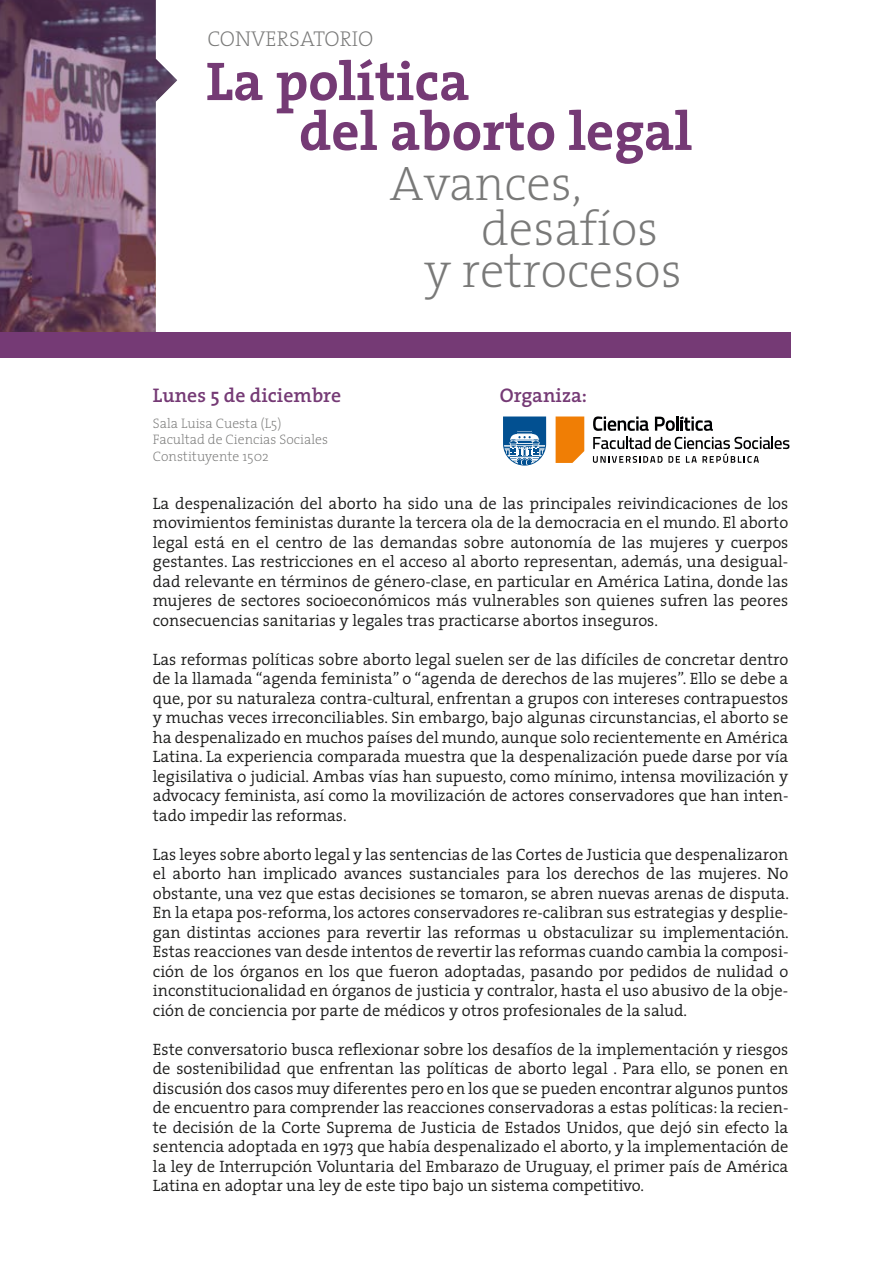
<style>
.page{position:relative;width:893px;height:1263px;background:#fff}
.page>*{position:absolute;margin:0;border:0;box-sizing:border-box;transform-origin:0 0}
.t1{font:700 55.05px "The Serif";color:#753a75}
.t2{font:200 48.9px/41.5px "The Serif";color:#797978}
.t3{font:200 21.6px "The Serif";color:#797978}
.t4{font:600 19.8px "The Serif";color:#753a75}
.t5{font:300 16.5px/19.5px "The Serif";color:#1c1c1b;text-align:justify}
.t6{font:200 13.8px/16.5px "The Serif";color:#797978}
</style>
<div class="page">
<svg style="left:0;top:0;width:177px;height:333px"></svg>
<div style="left:0;top:333px;width:790px;height:25px;background:#753a75"></div>
<svg style="left:556px;top:416px;width:28px;height:47px"></svg>
<svg style="left:593px;top:437px;width:196px;height:26px"></svg>
<svg style="left:593px;top:416px;width:56px;height:15px"></svg>
<svg style="left:655px;top:416px;width:58px;height:15px"></svg>
<svg style="left:503px;top:416px;width:43px;height:50px"></svg>
<h3 class="t3" style="left:207px;top:21px;width:168px">CONVERSATORIO</h3>
<h1 class="t1" style="left:206px;top:35px;width:265px">La política</h1>
<h1 class="t1" style="left:299px;top:85px;width:395px">del aborto legal</h1>
<h2 class="t2" style="left:390px;top:161px;width:193px">Avances,</h2>
<h2 class="t2" style="left:424px;top:206px;width:260px;text-indent:57px">desafíos y retrocesos</h2>
<p class="t4" style="left:153px;top:379px;width:190px">Lunes 5 de diciembre</p>
<p class="t4" style="left:500px;top:379px;width:89px">Organiza:</p>
<p class="t6" style="left:153px;top:414px;width:177px">Sala Luisa Cuesta (L5)<br>Facultad de Ciencias Sociales<br>Constituyente 1502</p>
<p class="t5" style="left:153px;top:493px;width:637px">La despenalización del aborto ha sido una de las principales reivindicaciones de los movimientos feministas durante la tercera ola de la democracia en el mundo. El aborto legal está en el centro de las demandas sobre autonomía de las mujeres y cuerpos gestantes. Las restricciones en el acceso al aborto representan, además, una desigual&shy;dad relevante en términos de género-clase, en particular en América Latina, donde las mujeres de sectores socioeconómicos más vulnerables son quienes sufren las peores consecuencias sanitarias y legales tras practicarse abortos inseguros.</p>
<p class="t5" style="left:153px;top:649px;width:637px">Las reformas políticas sobre aborto legal suelen ser de las difíciles de concretar dentro de la llamada “agenda feminista” o “agenda de derechos de las mujeres”. Ello se debe a que, por su naturaleza contra-cultural, enfrentan a grupos con intereses contrapuestos y muchas veces irreconciliables. Sin embargo, bajo algunas circunstancias, el aborto se ha despenalizado en muchos países del mundo, aunque solo recientemente en América Latina. La experiencia comparada muestra que la despenalización puede darse por vía legisilativa o judicial. Ambas vías han supuesto, como mínimo, intensa movilización y advocacy feminista, así como la movilización de actores conservadores que han inten&shy;tado impedir las reformas.</p>
<p class="t5" style="left:153px;top:844px;width:637px">Las leyes sobre aborto legal y las sentencias de las Cortes de Justicia que despenalizaron el aborto han implicado avances sustanciales para los derechos de las mujeres. No obstante, una vez que estas decisiones se tomaron, se abren nuevas arenas de disputa.<br>En la etapa pos-reforma, los actores conservadores re-calibran sus estrategias y desplie&shy;gan distintas acciones para revertir las reformas u obstaculizar su implementación.<br>Estas reacciones van desde intentos de revertir las reformas cuando cambia la composi&shy;ción de los órganos en los que fueron adoptadas, pasando por pedidos de nulidad o inconstitucionalidad en órganos de justicia y contralor, hasta el uso abusivo de la obje&shy;ción de conciencia por parte de médicos y otros profesionales de la salud.</p>
<p class="t5" style="left:153px;top:1039px;width:637px">Este conversatorio busca reflexionar sobre los desafíos de la implementación y riesgos de sostenibilidad que enfrentan las políticas de aborto legal . Para ello, se ponen en discusión dos casos muy diferentes pero en los que se pueden encontrar algunos puntos de encuentro para comprender las reacciones conservadoras a estas políticas: la recien&shy;te decisión de la Corte Suprema de Justicia de Estados Unidos, que dejó sin efecto la sentencia adoptada en 1973 que había despenalizado el aborto, y la implementación de la ley de Interrupción Voluntaria del Embarazo de Uruguay, el primer país de América Latina en adoptar una ley de este tipo bajo un sistema competitivo.</p>
</div>
